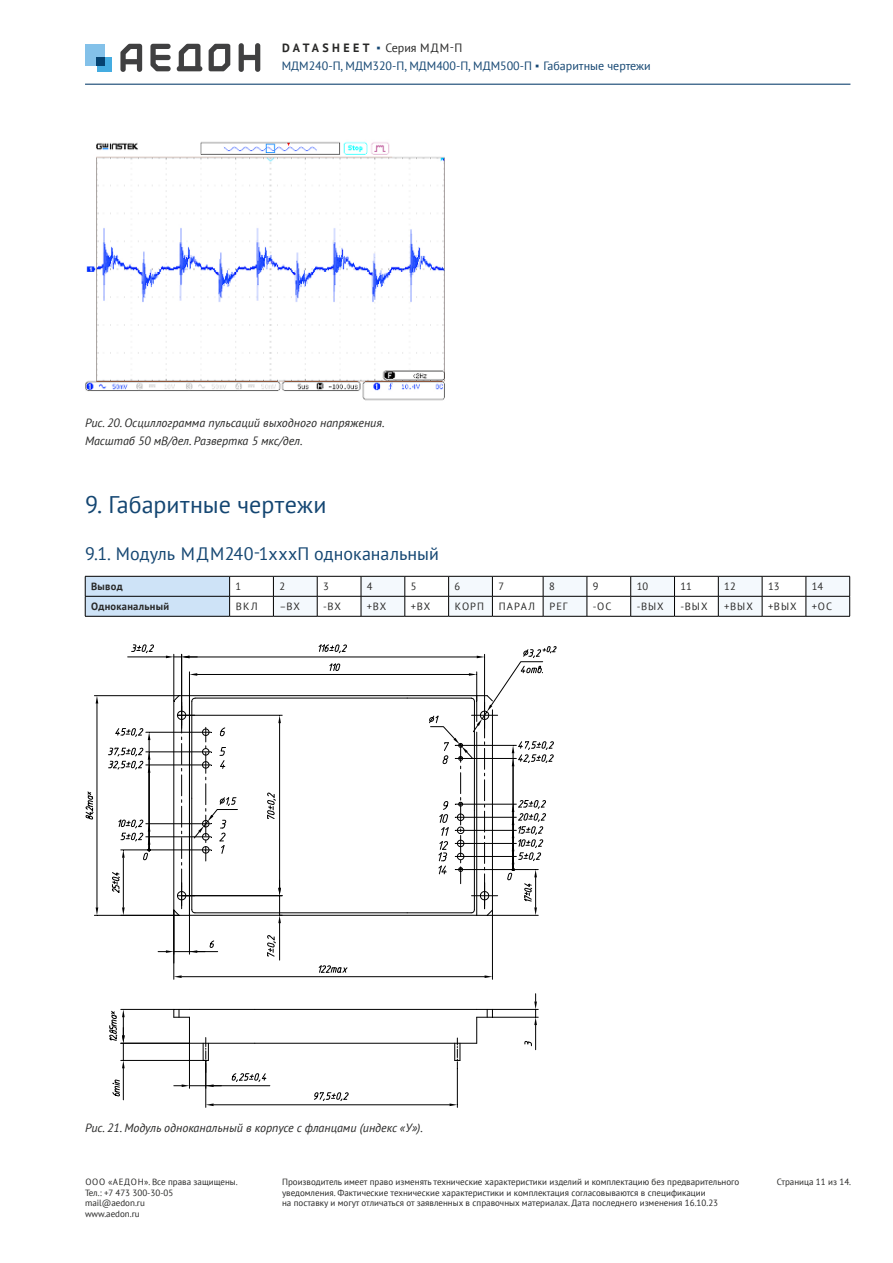
<style>
.page{position:relative;width:893px;height:1263px;background:#fff}
.page>*{position:absolute;margin:0;border:0;box-sizing:border-box;transform-origin:0 0}
.t1{font:24px "PT Sans";letter-spacing:.005em;color:#144672}
.t2{font:18px "PT Sans";color:#144672}
.t3{font:italic 12px/18px "PT Sans";color:#282827}
.t4{font:12px "PT Sans";color:#144672}
.t5{font:12px "PT Sans";color:#282827}
.t6{font:10.5px "PT Sans";letter-spacing:.095em;color:#282827}
.t7{font:700 10.5px "PT Sans";letter-spacing:.025em;color:#282827}
.t8{font:9px/10.8px "PT Sans";color:#282827}
.s1{font-weight:700}
.s2{font-family:"Arial";font-weight:900;color:#144672}
.s3{font-family:"Arial";font-weight:900}
</style>
<div class="page">
<hr style="left:85px;top:84px;width:765px;height:1px;background:#144672">
<svg style="left:239px;top:43px;width:21px;height:29px"></svg>
<svg style="left:177px;top:44px;width:25px;height:27px"></svg>
<svg style="left:209px;top:44px;width:21px;height:27px"></svg>
<svg style="left:150px;top:44px;width:21px;height:27px"></svg>
<svg style="left:120px;top:44px;width:22px;height:28px"></svg>
<div style="left:85px;top:44px;width:20px;height:22px;background:#83c1e9"></div>
<div style="left:97px;top:57px;width:14px;height:14px;background:#44ace1"></div>
<div style="left:97px;top:57px;width:8px;height:9px;background:#054371"></div>
<img style="left:85px;top:141px;width:360px;height:260px">
<hr style="left:230px;top:576px;width:43px;height:1px;background:#000">
<hr style="left:230px;top:596px;width:43px;height:1px;background:#000">
<svg style="left:85px;top:576px;width:145px;height:40px"></svg>
<hr style="left:85px;top:616px;width:145px;height:1px;background:#000">
<hr style="left:230px;top:616px;width:43px;height:1px;background:#000">
<hr style="left:273px;top:616px;width:44px;height:1px;background:#000">
<hr style="left:317px;top:616px;width:44px;height:1px;background:#000">
<hr style="left:361px;top:616px;width:44px;height:1px;background:#000">
<hr style="left:405px;top:616px;width:44px;height:1px;background:#000">
<hr style="left:449px;top:616px;width:43px;height:1px;background:#000">
<hr style="left:492px;top:616px;width:51px;height:1px;background:#000">
<hr style="left:587px;top:616px;width:44px;height:1px;background:#000">
<hr style="left:674px;top:616px;width:44px;height:1px;background:#000">
<hr style="left:543px;top:616px;width:44px;height:1px;background:#000">
<hr style="left:631px;top:616px;width:43px;height:1px;background:#000">
<svg style="left:273px;top:576px;width:577px;height:40px"></svg>
<hr style="left:718px;top:616px;width:44px;height:1px;background:#000">
<hr style="left:762px;top:616px;width:44px;height:1px;background:#000">
<hr style="left:806px;top:616px;width:44px;height:1px;background:#000">
<hr style="left:174px;top:910px;width:1px;height:69px;background:#000">
<hr style="left:492px;top:910px;width:1px;height:69px;background:#000">
<hr style="left:182px;top:976px;width:303px;height:1px;background:#000">
<svg style="left:174px;top:975px;width:8px;height:3px"></svg>
<svg style="left:485px;top:975px;width:8px;height:3px"></svg>
<svg style="left:319px;top:965px;width:29px;height:8px"></svg>
<hr style="left:121px;top:1009px;width:53px;height:1px;background:#000">
<hr style="left:121px;top:1043px;width:68px;height:1px;background:#000">
<hr style="left:121px;top:1060px;width:85px;height:1px;background:#000">
<hr style="left:123px;top:1068px;width:1px;height:32px;background:#000">
<svg style="left:109px;top:1009px;width:16px;height:59px"></svg>
<svg style="left:112px;top:1080px;width:8px;height:16px"></svg>
<hr style="left:121px;top:850px;width:90px;height:1px;background:#000">
<hr style="left:123px;top:858px;width:1px;height:49px;background:#000">
<svg style="left:122px;top:907px;width:3px;height:8px"></svg>
<svg style="left:112px;top:872px;width:8px;height:21px"></svg>
<hr style="left:146px;top:836px;width:65px;height:1px;background:#000">
<hr style="left:146px;top:823px;width:65px;height:1px;background:#000">
<hr style="left:146px;top:765px;width:65px;height:1px;background:#000">
<hr style="left:146px;top:752px;width:65px;height:1px;background:#000">
<svg style="left:108px;top:747px;width:41px;height:26px"></svg>
<hr style="left:146px;top:732px;width:65px;height:1px;background:#000">
<hr style="left:149px;top:740px;width:1px;height:110px;background:#000">
<svg style="left:115px;top:728px;width:35px;height:12px"></svg>
<svg style="left:118px;top:819px;width:33px;height:41px"></svg>
<hr style="left:94px;top:695px;width:85px;height:1px;background:#000">
<hr style="left:94px;top:915px;width:85px;height:1px;background:#000">
<hr style="left:97px;top:703px;width:1px;height:204px;background:#000">
<svg style="left:96px;top:696px;width:2px;height:7px"></svg>
<svg style="left:96px;top:907px;width:2px;height:9px"></svg>
<svg style="left:85px;top:791px;width:9px;height:28px"></svg>
<hr style="left:206px;top:1085px;width:64px;height:1px;background:#000">
<svg style="left:232px;top:1073px;width:34px;height:9px"></svg>
<hr style="left:279px;top:923px;width:1px;height:37px;background:#000">
<svg style="left:267px;top:935px;width:9px;height:22px"></svg>
<hr style="left:492px;top:1009px;width:46px;height:1px;background:#000">
<hr style="left:492px;top:1017px;width:46px;height:1px;background:#000">
<svg style="left:524px;top:994px;width:13px;height:56px"></svg>
<hr style="left:255px;top:1043px;width:222px;height:1px;background:#000">
<hr style="left:206px;top:1060px;width:1px;height:47px;background:#000">
<hr style="left:457px;top:1069px;width:1px;height:38px;background:#000">
<hr style="left:214px;top:1104px;width:236px;height:1px;background:#000">
<svg style="left:206px;top:1103px;width:8px;height:3px"></svg>
<svg style="left:450px;top:1103px;width:8px;height:3px"></svg>
<svg style="left:314px;top:1092px;width:35px;height:9px"></svg>
<hr style="left:189px;top:1043px;width:66px;height:1px;background:#000">
<svg style="left:454px;top:1038px;width:7px;height:32px"></svg>
<hr style="left:182px;top:895px;width:100px;height:1px;background:#000">
<hr style="left:177px;top:715px;width:105px;height:1px;background:#000">
<hr style="left:279px;top:723px;width:1px;height:165px;background:#000">
<svg style="left:278px;top:880px;width:4px;height:43px"></svg>
<svg style="left:278px;top:715px;width:3px;height:8px"></svg>
<svg style="left:267px;top:793px;width:9px;height:26px"></svg>
<hr style="left:174px;top:654px;width:1px;height:47px;background:#000">
<hr style="left:128px;top:657px;width:38px;height:1px;background:#000">
<svg style="left:132px;top:644px;width:22px;height:9px"></svg>
<hr style="left:189px;top:915px;width:1px;height:39px;background:#000">
<svg style="left:158px;top:940px;width:60px;height:13px"></svg>
<hr style="left:174px;top:910px;width:1px;height:53px;background:#000">
<hr style="left:255px;top:1009px;width:222px;height:1px;background:#000">
<hr style="left:189px;top:1009px;width:66px;height:1px;background:#000">
<svg style="left:173px;top:1009px;width:48px;height:79px"></svg>
<svg style="left:476px;top:1009px;width:18px;height:34px"></svg>
<hr style="left:407px;top:912px;width:64px;height:1px;background:#000">
<hr style="left:189px;top:915px;width:288px;height:1px;background:#000">
<hr style="left:195px;top:912px;width:212px;height:1px;background:#000">
<hr style="left:197px;top:674px;width:272px;height:1px;background:#000">
<svg style="left:329px;top:663px;width:11px;height:8px"></svg>
<hr style="left:407px;top:698px;width:64px;height:1px;background:#000">
<hr style="left:181px;top:654px;width:1px;height:57px;background:#000">
<hr style="left:189px;top:657px;width:288px;height:1px;background:#000">
<svg style="left:166px;top:656px;width:31px;height:2px"></svg>
<svg style="left:318px;top:644px;width:29px;height:9px"></svg>
<hr style="left:189px;top:695px;width:288px;height:1px;background:#000">
<hr style="left:195px;top:698px;width:212px;height:1px;background:#000">
<svg style="left:429px;top:646px;width:127px;height:270px"></svg>
<svg style="left:173px;top:672px;width:65px;height:244px"></svg>
<h3 class="t5" style="left:282px;top:40px;width:182px"><span class="s1">DATASHEET</span> <span class="s2">▪</span> Серия МДМ-П</h3>
<h3 class="t4" style="left:282px;top:58px;width:370px">МДМ240-П, МДМ320-П, МДМ400-П, МДМ500-П <span class="s3">▪</span> Габаритные чертежи</h3>
<h3 class="t3" style="left:85px;top:414px;width:301px">Рис. 20. Осциллограмма пульсаций выходного напряжения.<br>Масштаб 50 мВ/дел. Развертка 5 мкс/дел.</h3>
<h1 class="t1" style="left:85px;top:489px;width:243px">9. Габаритные чертежи</h1>
<h2 class="t2" style="left:85px;top:542px;width:355px">9.1. Модуль МДМ240-1хххП одноканальный</h2>
<p class="t7" style="left:91px;top:580px;width:33px">Вывод</p>
<p class="t6" style="left:236px;top:580px;width:7px">1</p>
<p class="t6" style="left:279px;top:580px;width:7px">2</p>
<p class="t6" style="left:323px;top:580px;width:7px">3</p>
<p class="t6" style="left:367px;top:580px;width:7px">4</p>
<p class="t6" style="left:411px;top:580px;width:7px">5</p>
<p class="t6" style="left:455px;top:580px;width:7px">6</p>
<p class="t6" style="left:498px;top:580px;width:7px">7</p>
<p class="t6" style="left:549px;top:580px;width:7px">8</p>
<p class="t6" style="left:593px;top:580px;width:7px">9</p>
<p class="t6" style="left:637px;top:580px;width:13px">10</p>
<p class="t6" style="left:680px;top:580px;width:13px">11</p>
<p class="t6" style="left:724px;top:580px;width:13px">12</p>
<p class="t6" style="left:768px;top:580px;width:13px">13</p>
<p class="t6" style="left:812px;top:580px;width:13px">14</p>
<p class="t7" style="left:91px;top:600px;width:79px">Одноканальный</p>
<p class="t6" style="left:236px;top:600px;width:23px">ВКЛ</p>
<p class="t6" style="left:279px;top:600px;width:22px">–ВХ</p>
<p class="t6" style="left:323px;top:600px;width:19px">-ВХ</p>
<p class="t6" style="left:367px;top:600px;width:21px">+ВХ</p>
<p class="t6" style="left:411px;top:600px;width:21px">+ВХ</p>
<p class="t6" style="left:455px;top:600px;width:31px">КОРП</p>
<p class="t6" style="left:499px;top:600px;width:38px">ПАРАЛ</p>
<p class="t6" style="left:549px;top:600px;width:20px">РЕГ</p>
<p class="t6" style="left:593px;top:600px;width:20px">-ОС</p>
<p class="t6" style="left:637px;top:600px;width:29px">-ВЫХ</p>
<p class="t6" style="left:680px;top:600px;width:29px">-ВЫХ</p>
<p class="t6" style="left:724px;top:600px;width:30px">+ВЫХ</p>
<p class="t6" style="left:768px;top:600px;width:30px">+ВЫХ</p>
<p class="t6" style="left:812px;top:600px;width:22px">+ОС</p>
<h3 class="t3" style="left:85px;top:1118px;width:339px">Рис. 21. Модуль одноканальный в корпусе с фланцами (индекс «У»).</h3>
<p class="t8" style="left:282px;top:1176px;width:459px">Производитель имеет право изменять технические характеристики изделий и комплектацию без предварительного уведомления. Фактические технические характеристики и комплектация согласовываются в спецификации<br>на поставку и могут отличаться от заявленных в справочных материалах. Дата последнего изменения 16.10.23</p>
<p class="t8" style="left:85px;top:1176px;width:154px">ООО «АЕДОН». Все права защищены.</p>
<p class="t8" style="left:777px;top:1176px;width:76px">Страница 11 из 14.</p>
<p class="t8" style="left:85px;top:1187px;width:90px">Тел.: +7 473 300-30-05 mail@aedon.ru www.aedon.ru</p>
</div>
